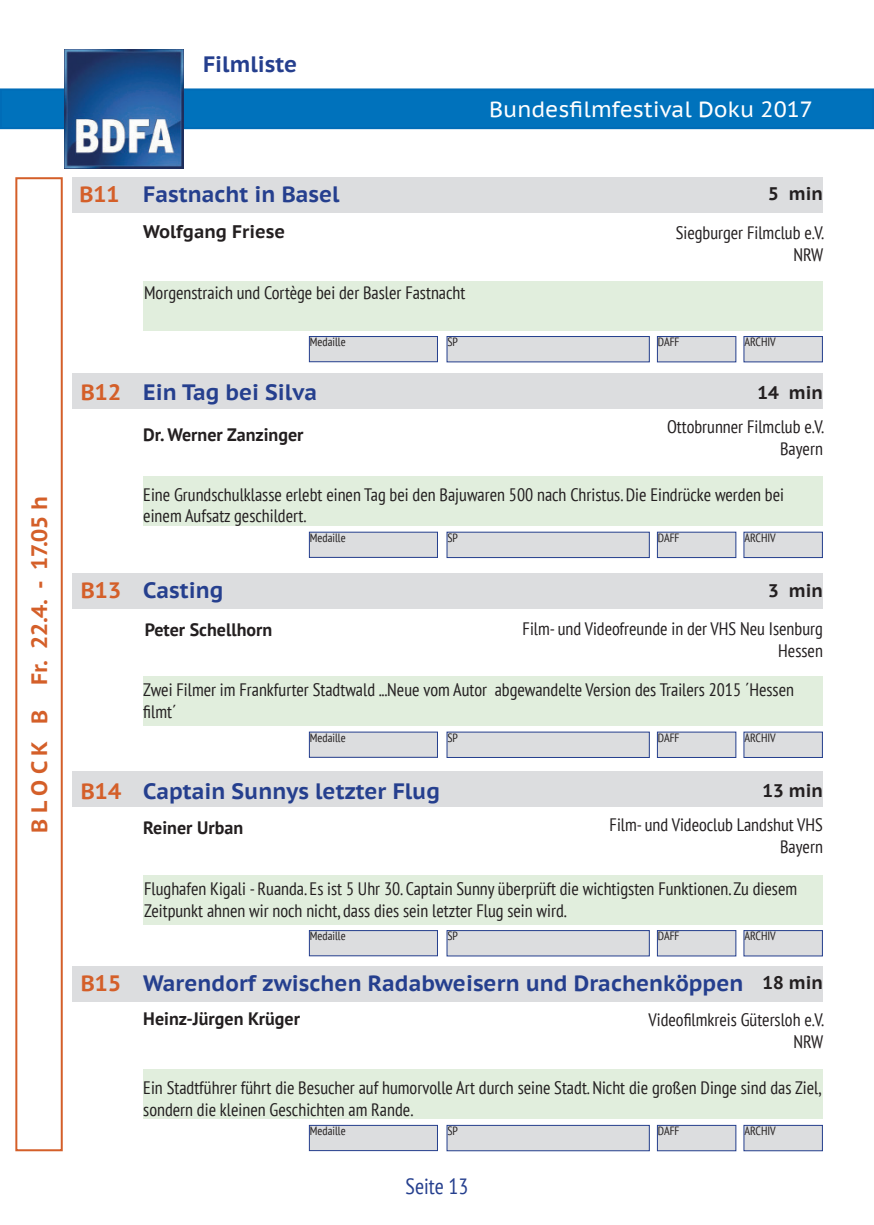
<style>
.page{position:relative;width:874px;height:1225px;background:#fff}
.page>*{position:absolute;margin:0;border:0;box-sizing:border-box;transform-origin:0 0}
.t1{font:700 22.2px "PT Sans Caption";color:#253f8e}
.t2{font:700 22.2px "PT Sans Caption";color:#d45f29}
.t3{font:22px "PT Sans Caption";color:#fff}
.t4{font:condensed 22px "PT Sans";color:#253f8e}
.t5{font:700 18.2px "PT Sans Caption";color:#231f20}
.t6{font:condensed 18px/21.6px "PT Sans";color:#231f20}
.t7{font:700 18px "PT Sans";color:#231f20}
.t8{font:condensed 12px "PT Sans";color:#231f20}
</style>
<div class="page">
<div style="left:1px;top:89px;width:871px;height:39px;background:#0072bc"></div>
<div style="left:0;top:88px;width:873px;height:41px;border:2px solid #006cb7"></div>
<img style="left:65px;top:49px;width:119px;height:119px">
<div style="left:657px;top:336px;width:78px;height:26px;background:#dcdddf"></div>
<div style="left:656px;top:336px;width:80px;height:26px;border:1px solid #253f8e"></div>
<div style="left:309px;top:336px;width:128px;height:26px;background:#dcdddf"></div>
<div style="left:309px;top:336px;width:129px;height:26px;border:1px solid #253f8e"></div>
<div style="left:447px;top:336px;width:202px;height:26px;background:#dcdddf"></div>
<div style="left:446px;top:336px;width:203px;height:26px;border:1px solid #253f8e"></div>
<div style="left:743px;top:336px;width:79px;height:26px;background:#dcdddf"></div>
<div style="left:743px;top:336px;width:79px;height:26px;border:1px solid #253f8e"></div>
<div style="left:72px;top:177px;width:750px;height:36px;background:#dcdddf"></div>
<div style="left:143px;top:281px;width:679px;height:49px;background:#e1eedd"></div>
<div style="left:657px;top:1125px;width:78px;height:25px;background:#dcdddf"></div>
<div style="left:656px;top:1124px;width:80px;height:27px;border:1px solid #253f8e"></div>
<div style="left:309px;top:1125px;width:128px;height:25px;background:#dcdddf"></div>
<div style="left:309px;top:1124px;width:129px;height:27px;border:1px solid #253f8e"></div>
<div style="left:447px;top:1125px;width:202px;height:25px;background:#dcdddf"></div>
<div style="left:446px;top:1124px;width:203px;height:27px;border:1px solid #253f8e"></div>
<div style="left:743px;top:1125px;width:79px;height:25px;background:#dcdddf"></div>
<div style="left:743px;top:1124px;width:79px;height:27px;border:1px solid #253f8e"></div>
<div style="left:72px;top:966px;width:750px;height:35px;background:#dcdddf"></div>
<div style="left:143px;top:1069px;width:679px;height:50px;background:#e1eedd"></div>
<div style="left:657px;top:532px;width:78px;height:25px;background:#dcdddf"></div>
<div style="left:656px;top:531px;width:80px;height:27px;border:1px solid #253f8e"></div>
<div style="left:309px;top:532px;width:128px;height:25px;background:#dcdddf"></div>
<div style="left:309px;top:531px;width:129px;height:27px;border:1px solid #253f8e"></div>
<div style="left:447px;top:532px;width:202px;height:25px;background:#dcdddf"></div>
<div style="left:446px;top:531px;width:203px;height:27px;border:1px solid #253f8e"></div>
<div style="left:743px;top:532px;width:79px;height:25px;background:#dcdddf"></div>
<div style="left:743px;top:531px;width:79px;height:27px;border:1px solid #253f8e"></div>
<div style="left:72px;top:373px;width:750px;height:35px;background:#dcdddf"></div>
<div style="left:143px;top:476px;width:679px;height:50px;background:#e1eedd"></div>
<div style="left:657px;top:930px;width:78px;height:26px;background:#dcdddf"></div>
<div style="left:656px;top:930px;width:80px;height:26px;border:1px solid #253f8e"></div>
<div style="left:309px;top:930px;width:128px;height:25px;background:#dcdddf"></div>
<div style="left:309px;top:930px;width:129px;height:26px;border:1px solid #253f8e"></div>
<div style="left:447px;top:930px;width:202px;height:26px;background:#dcdddf"></div>
<div style="left:446px;top:930px;width:203px;height:26px;border:1px solid #253f8e"></div>
<div style="left:743px;top:930px;width:79px;height:26px;background:#dcdddf"></div>
<div style="left:743px;top:930px;width:79px;height:26px;border:1px solid #253f8e"></div>
<div style="left:72px;top:771px;width:750px;height:35px;background:#dcdddf"></div>
<div style="left:143px;top:874px;width:679px;height:50px;background:#e1eedd"></div>
<div style="left:657px;top:732px;width:78px;height:25px;background:#dcdddf"></div>
<div style="left:656px;top:731px;width:80px;height:27px;border:1px solid #253f8e"></div>
<div style="left:309px;top:732px;width:128px;height:25px;background:#dcdddf"></div>
<div style="left:309px;top:731px;width:129px;height:27px;border:1px solid #253f8e"></div>
<div style="left:447px;top:732px;width:202px;height:25px;background:#dcdddf"></div>
<div style="left:446px;top:731px;width:203px;height:27px;border:1px solid #253f8e"></div>
<div style="left:743px;top:732px;width:79px;height:25px;background:#dcdddf"></div>
<div style="left:743px;top:731px;width:79px;height:27px;border:1px solid #253f8e"></div>
<div style="left:72px;top:573px;width:750px;height:35px;background:#dcdddf"></div>
<div style="left:143px;top:676px;width:679px;height:50px;background:#e1eedd"></div>
<div style="left:15px;top:177px;width:48px;height:974px;border:2px solid #d45f29"></div>
<p class="t2" style="left:25px;top:832px;width:338px;rotate:-90deg">B L O C K B Fr. 22.4. - 17.05 h</p>
<p class="t1" style="left:203px;top:50px;width:96px">Filmliste</p>
<p class="t3" style="left:489px;top:95px;width:325px">Bundesfilmfestival Doku 2017</p>
<p class="t2" style="left:79px;top:179px;width:42px">B11</p>
<p class="t1" style="left:143px;top:179px;width:198px">Fastnacht in Basel</p>
<p class="t5" style="left:143px;top:219px;width:143px">Wolfgang Friese</p>
<p class="t5" style="left:767px;top:182px;width:56px">5 min</p>
<p class="t6" style="left:675px;top:221px;width:150px">Siegburger Filmclub e.V.</p>
<p class="t6" style="left:793px;top:243px;width:31px">NRW</p>
<p class="t6" style="left:144px;top:282px;width:322px">Morgenstraich und Cortège bei der Basler Fastnacht</p>
<p class="t8" style="left:310px;top:334px;width:37px">Medaille</p>
<p class="t8" style="left:447px;top:334px;width:12px">SP</p>
<p class="t8" style="left:657px;top:334px;width:23px">DAFF</p>
<p class="t8" style="left:744px;top:334px;width:33px">ARCHIV</p>
<p class="t2" style="left:81px;top:377px;width:42px">B12</p>
<p class="t1" style="left:143px;top:377px;width:175px">Ein Tag bei Silva</p>
<p class="t5" style="left:757px;top:380px;width:67px">14 min</p>
<p class="t6" style="left:666px;top:416px;width:158px">Ottobrunner Filmclub e.V.</p>
<p class="t6" style="left:779px;top:437px;width:44px">Bayern</p>
<p class="t6" style="left:143px;top:483px;width:642px">Eine Grundschulklasse erlebt einen Tag bei den Bajuwaren 500 nach Christus. Die Eindrücke werden bei einem Aufsatz geschildert.</p>
<p class="t7" style="left:143px;top:422px;width:162px">Dr. Werner Zanzinger</p>
<p class="t8" style="left:310px;top:530px;width:37px">Medaille</p>
<p class="t8" style="left:447px;top:530px;width:12px">SP</p>
<p class="t8" style="left:657px;top:530px;width:23px">DAFF</p>
<p class="t8" style="left:744px;top:530px;width:33px">ARCHIV</p>
<p class="t2" style="left:81px;top:575px;width:42px">B13</p>
<p class="t1" style="left:143px;top:575px;width:81px">Casting</p>
<p class="t5" style="left:767px;top:578px;width:56px">3 min</p>
<p class="t6" style="left:522px;top:617px;width:301px">Film- und Videofreunde in der VHS Neu Isenburg</p>
<p class="t6" style="left:777px;top:639px;width:46px">Hessen</p>
<p class="t6" style="left:143px;top:679px;width:652px">Zwei Filmer im Frankfurter Stadtwald ...Neue vom Autor abgewandelte Version des Trailers 2015 ´Hessen filmt´</p>
<p class="t7" style="left:145px;top:618px;width:129px">Peter Schellhorn</p>
<p class="t8" style="left:310px;top:729px;width:37px">Medaille</p>
<p class="t8" style="left:447px;top:729px;width:12px">SP</p>
<p class="t8" style="left:657px;top:729px;width:23px">DAFF</p>
<p class="t8" style="left:744px;top:729px;width:33px">ARCHIV</p>
<p class="t1" style="left:143px;top:776px;width:298px">Captain Sunnys letzter Flug</p>
<p class="t2" style="left:81px;top:776px;width:42px">B14</p>
<p class="t5" style="left:762px;top:778px;width:62px">13 min</p>
<p class="t7" style="left:143px;top:816px;width:101px">Reiner Urban</p>
<p class="t6" style="left:609px;top:813px;width:215px">Film- und Videoclub Landshut VHS</p>
<p class="t6" style="left:779px;top:835px;width:44px">Bayern</p>
<p class="t6" style="left:144px;top:878px;width:654px">Flughafen Kigali - Ruanda. Es ist 5 Uhr 30. Captain Sunny überprüft die wichtigsten Funktionen. Zu diesem<br>Zeitpunkt ahnen wir noch nicht, dass dies sein letzter Flug sein wird.</p>
<p class="t2" style="left:81px;top:968px;width:42px">B15</p>
<p class="t8" style="left:310px;top:928px;width:37px">Medaille</p>
<p class="t8" style="left:447px;top:928px;width:12px">SP</p>
<p class="t8" style="left:657px;top:928px;width:23px">DAFF</p>
<p class="t8" style="left:744px;top:928px;width:33px">ARCHIV</p>
<p class="t1" style="left:143px;top:968px;width:601px">Warendorf zwischen Radabweisern und Drachenköppen</p>
<p class="t5" style="left:762px;top:970px;width:62px">18 min</p>
<p class="t7" style="left:143px;top:1007px;width:158px">Heinz-Jürgen Krüger</p>
<p class="t6" style="left:648px;top:1009px;width:177px">Videofilmkreis Gütersloh e.V.</p>
<p class="t6" style="left:793px;top:1030px;width:31px">NRW</p>
<p class="t6" style="left:143px;top:1077px;width:679px">Ein Stadtführer führt die Besucher auf humorvolle Art durch seine Stadt. Nicht die großen Dinge sind das Ziel, sondern die kleinen Geschichten am Rande.</p>
<p class="t8" style="left:310px;top:1123px;width:37px">Medaille</p>
<p class="t8" style="left:447px;top:1123px;width:12px">SP</p>
<p class="t8" style="left:657px;top:1123px;width:23px">DAFF</p>
<p class="t8" style="left:744px;top:1123px;width:33px">ARCHIV</p>
<p class="t4" style="left:405px;top:1172px;width:64px">Seite 13</p>
</div>
